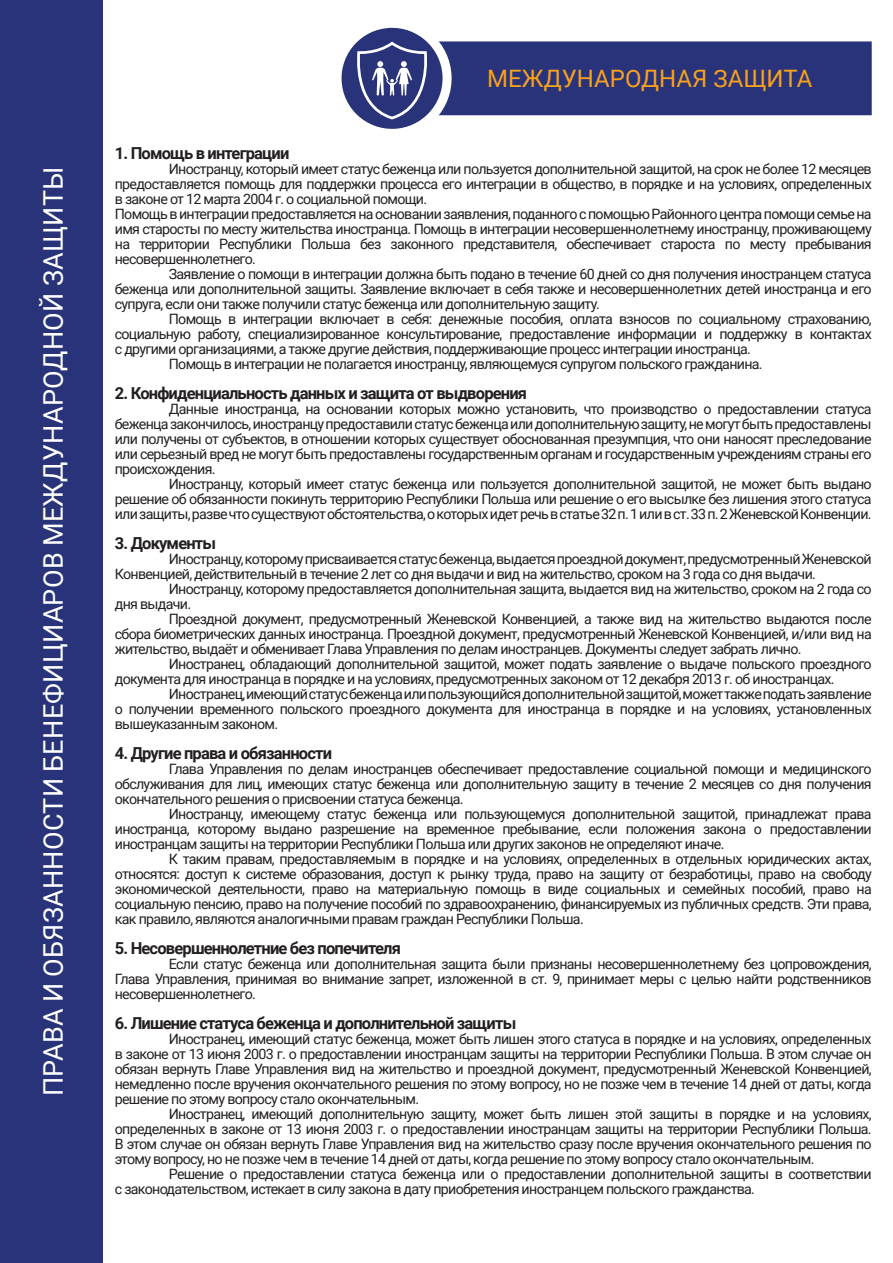
<style>
.page{position:relative;width:893px;height:1263px;background:#fff}
.page>*{position:absolute;margin:0;border:0;box-sizing:border-box;transform-origin:0 0}
.t1{font:27px "Roboto";letter-spacing:.01em;color:#fff}
.t2{font:24px "Roboto";color:#f8a11c}
.t3{font:700 16.5px "Roboto";letter-spacing:-.05em;color:#231f20}
.t4{font:14.25px/15px "Roboto";letter-spacing:-.05em;color:#231f20;text-align:justify}
</style>
<div class="page">
<div style="left:0;top:0;width:102px;height:1263px;background:#29337a"></div>
<div style="left:429px;top:42px;width:442px;height:72px;background:#29337a"></div>
<div style="left:428px;top:41px;width:444px;height:74px;border:2px solid #29337a"></div>
<svg style="left:341px;top:27px;width:111px;height:102px"></svg>
<h1 class="t1" style="left:34px;top:1096px;width:931px;rotate:-90deg">Права и обязанности бенефи циаров международной защиты</h1>
<h2 class="t2" style="left:487px;top:62px;width:185px">М ЕЖДУНАРОДНАЯ</h2>
<h2 class="t2" style="left:713px;top:62px;width:85px">ЗАЩ ИТА</h2>
<p class="t3" style="left:115px;top:142px;width:176px">1. Помощь в интеграции</p>
<p class="t4" style="left:115px;top:161px;width:758px;text-align:left;text-indent:54px">Иностранцу, который имеет статус беженца или пользуется дополнительной защитой, на срок не более 12 месяцев предоставляется помощь для поддержки процесса его интеграции в общество, в порядке и на условиях, определенных в законе от 12 марта 2004 г. о социальной помощи.<br>Помощь в интеграции предоставляется на основании заявления, поданного с помощью Районного центра помощи семье на имя старосты по месту жительства иностранца. Помощь в интеграции несовершеннолетнему иностранцу, проживающему на территории Республики Польша без законного представителя, обеспечивает староста по месту пребывания несовершеннолетнего.</p>
<p class="t4" style="left:115px;top:266px;width:758px;text-indent:54px">Заявление о помощи в интеграции должна быть подано в течение 60 дней со дня получения иностранцем статуса беженца или дополнительной защиты. Заявление включает в себя также и несовершеннолетних детей иностранца и его супруга, если они также получили статус беженца или дополнительную защиту.</p>
<p class="t4" style="left:169px;top:311px;width:704px">Помощь в интеграции включает в себя: денежные пособия, оплата взносов по социальному страхованию,</p>
<p class="t4" style="left:115px;top:326px;width:758px">социальную работу, специализированное консультирование, предоставление информации и поддержку в контактах</p>
<p class="t4" style="left:115px;top:341px;width:638px">с другими организациями, а также другие действия, поддерживающие процесс интеграции иностранца.</p>
<p class="t4" style="left:169px;top:356px;width:595px">Помощь в интеграции не полагается иностранцу, являющемуся супругом польского гражданина.</p>
<p class="t3" style="left:115px;top:382px;width:414px">2. Конфиденциальность данных и защита от выдворения</p>
<p class="t4" style="left:115px;top:401px;width:758px;text-indent:54px">Данные иностранца, на основании которых можно установить, что производство о предоставлении статуса беженцазакончилось,иностранцупредоставилистатусбеженцаилидополнительнуюзащиту,немогутбытьпредоставлены или получены от субъектов, в отношении которых существует обоснованная презумпция, что они наносят преследование или серьезный вред не могут быть предоставлены государственным органам и государственным учреждениям страны его происхождения.</p>
<p class="t4" style="left:115px;top:476px;width:758px;text-indent:54px">Иностранцу, который имеет статус беженца или пользуется дополнительной защитой, не может быть выдано решение об обязанности покинуть территорию Республики Польша или решение о его высылке без лишения этого статуса илизащиты,развечтосуществуютобстоятельства,окоторыхидетречьвстатье32п.1иливст.33п.2ЖеневскойКонвенции.</p>
<p class="t3" style="left:115px;top:532px;width:103px">3. Документы</p>
<p class="t4" style="left:115px;top:551px;width:758px;text-indent:54px">Иностранцу,которомуприсваиваетсястатусбеженца,выдаетсяпроезднойдокумент,предусмотренныйЖеневской<br>Конвенцией, действительный в течение 2 лет со дня выдачи и вид на жительство, сроком на 3 года со дня выдачи.</p>
<p class="t4" style="left:115px;top:581px;width:758px;text-indent:54px">Иностранцу, которому предоставляется дополнительная защита, выдается вид на жительство, сроком на 2 года со дня выдачи.</p>
<p class="t4" style="left:115px;top:611px;width:758px;text-indent:54px">Проездной документ, предусмотренный Женевской Конвенцией, а также вид на жительство выдаются после сбора биометрических данных иностранца. Проездной документ, предусмотренный Женевской Конвенцией, и/или вид на жительство, выдаёт и обменивает Глава Управления по делам иностранцев. Документы следует забрать лично.</p>
<p class="t4" style="left:115px;top:656px;width:758px;text-indent:54px">Иностранец, обладающий дополнительной защитой, может подать заявление о выдаче польского проездного документа для иностранца в порядке и на условиях, предусмотренных законом от 12 декабря 2013 г. об иностранцах.</p>
<p class="t4" style="left:115px;top:686px;width:758px;text-indent:54px">Иностранец,имеющийстатусбеженцаилипользующийсядополнительнойзащитой,можеттакжеподатьзаявление о получении временного польского проездного документа для иностранца в порядке и на условиях, установленных вышеуказанным законом.</p>
<p class="t3" style="left:115px;top:742px;width:219px">4. Другие права и обязанности</p>
<p class="t4" style="left:115px;top:761px;width:758px;text-indent:54px">Глава Управления по делам иностранцев обеспечивает предоставление социальной помощи и медицинского обслуживания для лиц, имеющих статус беженца или дополнительную защиту в течение 2 месяцев со дня получения окончательного решения о присвоении статуса беженца.</p>
<p class="t4" style="left:115px;top:806px;width:758px;text-indent:54px">Иностранцу, имеющему статус беженца или пользующемуся дополнительной защитой, принадлежат права иностранца, которому выдано разрешение на временное пребывание, если положения закона о предоставлении иностранцам защиты на территории Республики Польша или других законов не определяют иначе.</p>
<p class="t4" style="left:115px;top:851px;width:758px;text-indent:54px">К таким правам, предоставляемым в порядке и на условиях, определенных в отдельных юридических актах, относятся: доступ к системе образования, доступ к рынку труда, право на защиту от безработицы, право на свободу экономической деятельности, право на материальную помощь в виде социальных и семейных пособий, право на социальную пенсию, право на получение пособий по здравоохранению, финансируемых из публичных средств. Эти права, как правило, являются аналогичными правам граждан Республики Польша.</p>
<p class="t3" style="left:115px;top:937px;width:288px">5. Несовершеннолетние без попечителя</p>
<p class="t4" style="left:115px;top:956px;width:758px;text-indent:54px">Если статус беженца или дополнительная защита были признаны несовершеннолетнему без цопровождения, Глава Управления, принимая во внимание запрет, изложенной в ст. 9, принимает меры с целью найти родственников несовершеннолетнего.</p>
<p class="t3" style="left:115px;top:1012px;width:403px">6. Лишение статуса беженца и дополнительной защиты</p>
<p class="t4" style="left:115px;top:1031px;width:758px;text-indent:54px">Иностранец, имеющий статус беженца, может быть лишен этого статуса в порядке и на условиях, определенных в законе от 13 июня 2003 г. о предоставлении иностранцам защиты на территории Республики Польша. В этом случае он обязан вернуть Главе Управления вид на жительство и проездной документ, предусмотренный Женевской Конвенцией, немедленно после вручения окончательного решения по этому вопросу, но не позже чем в течение 14 дней от даты, когда решение по этому вопросу стало окончательным.</p>
<p class="t4" style="left:115px;top:1106px;width:758px;text-indent:54px">Иностранец, имеющий дополнительную защиту, может быть лишен этой защиты в порядке и на условиях, определенных в законе от 13 июня 2003 г. о предоставлении иностранцам защиты на территории Республики Польша.<br>В этом случае он обязан вернуть Главе Управления вид на жительство сразу после вручения окончательного решения по этому вопросу, но не позже чем в течение 14 дней от даты, когда решение по этому вопросу стало окончательным.</p>
<p class="t4" style="left:115px;top:1166px;width:758px;text-indent:54px">Решение о предоставлении статуса беженца или о предоставлении дополнительной защиты в соответствии с законодательством, истекает в силу закона в дату приобретения иностранцем польского гражданства.</p>
</div>
